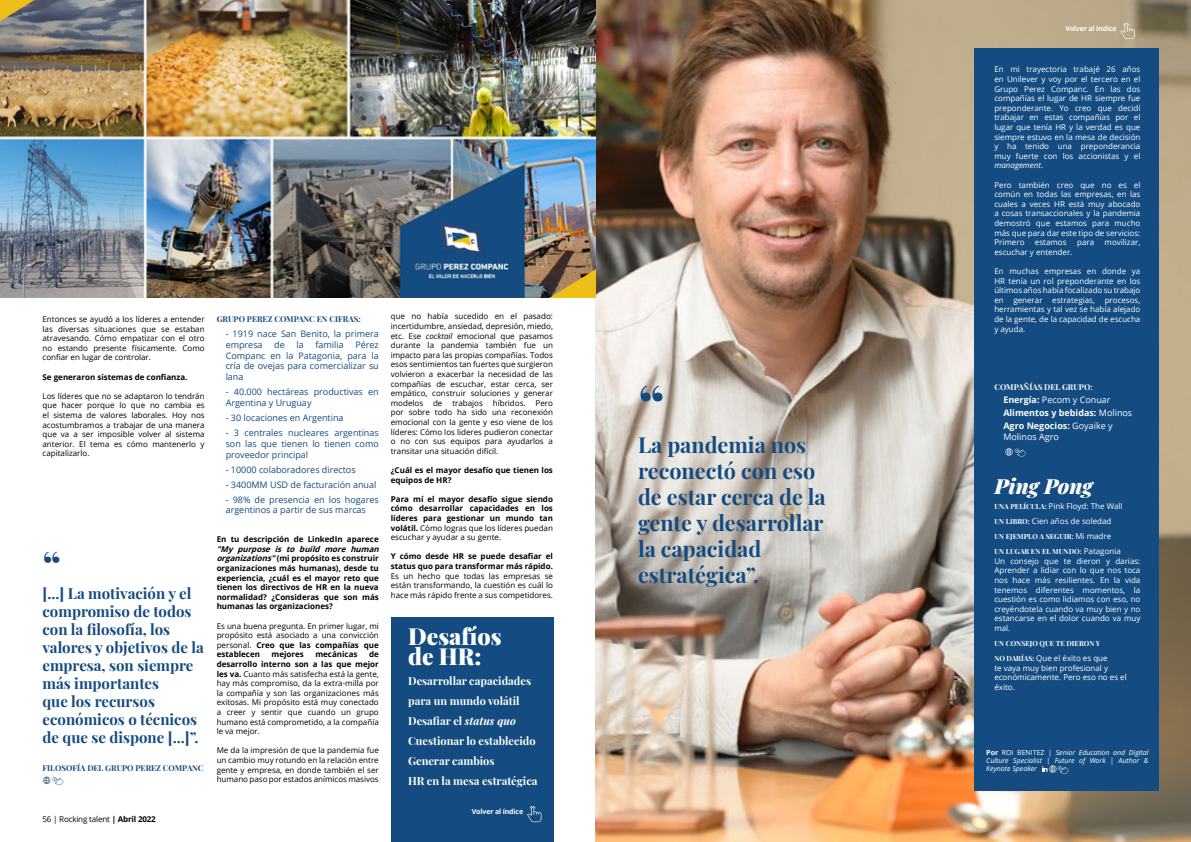
<style>
.page{position:relative;width:1191px;height:842px;background:#fff}
.page>*{position:absolute;margin:0;border:0;box-sizing:border-box;transform-origin:0 0}
.t1{font:700 57.6px "Playfair Display";color:#144b81}
.t2{font:700 40px "Playfair Display";color:#144b81}
.t3{font:900 23px/20px "Playfair Display";color:#fff}
.t4{font:700 21.6px/25.9px "Playfair Display";color:#144b81}
.t5{font:italic 900 21px "Playfair Display";color:#fff}
.t6{font:700 15px/18px "Playfair Display";color:#144b81}
.t7{font:700 11px/20px "Playfair Display";color:#fff}
.t8{font:9px/10.8px "Open Sans";color:#144b81}
.t9{font:700 9px/13px "Open Sans";color:#fff}
.t10{font:9px "Open Sans";color:#fff}
.t11{font:8px/9.6px "Open Sans";color:#000;text-align:justify}
.t12{font:8px/9.6px "Open Sans";color:#fff;text-align:justify}
.t13{font:700 8px/9.6px "Open Sans";color:#000}
.t14{font:700 8px "Playfair Display";color:#144b81}
.t15{font:8px "Open Sans";letter-spacing:-.02em;color:#000}
.t16{font:700 8px "Playfair Display";color:#fff}
.t17{font:italic 7px/8.4px "Open Sans";color:#fff;text-align:justify}
.t18{font:700 7px/15px "Playfair Display";color:#fff}
.t19{font:700 7px "Open Sans";letter-spacing:-.02em;color:#fff}
.s1{font-weight:700}
.s2{font-style:italic}
.s3{font-weight:400}
.s4{font-family:"Playfair Display";font-weight:700;font-size:7px}
.s5{font-family:"Open Sans";font-weight:400;font-size:8px}
.s6{font-weight:700;font-style:normal}
.s7{font-style:normal}
</style>
<div class="page">
<img style="left:595px;top:0;width:596px;height:842px">
<div style="left:974px;top:48px;width:184px;height:743px;background:#144b81"></div>
<img style="left:0;top:0;width:595px;height:297px">
<svg style="left:43px;top:777px;width:20px;height:8px"></svg>
<svg style="left:1005px;top:448px;width:20px;height:9px"></svg>
<div style="left:391px;top:617px;width:162px;height:225px;background:#144b81"></div>
<svg style="left:1042px;top:765px;width:26px;height:9px"></svg>
<svg style="left:1120px;top:23px;width:14px;height:16px"></svg>
<svg style="left:527px;top:806px;width:14px;height:16px"></svg>
<p class="t11" style="left:43px;top:314px;width:164px">Entonces se ayudó a los líderes a entender las diversas situaciones que se estaban atravesando. Cómo empatizar con el otro no estando presente físicamente. Como confiar en lugar de controlar.</p>
<p class="t13" style="left:43px;top:372px;width:146px">Se generaron sistemas de confianza.</p>
<p class="t11" style="left:43px;top:391px;width:164px">Los líderes que no se adaptaron lo tendrán que hacer porque lo que no cambia es el sistema de valores laborales. Hoy nos acostumbramos a trabajar de una manera que va a ser imposible volver al sistema anterior. El tema es cómo mantenerlo y capitalizarlo.</p>
<h2 class="t2" style="left:43px;top:535px;width:20px">“</h2>
<h3 class="t6" style="left:43px;top:583px;width:163px">[...] La motivación y el compromiso de todos con la filosofía, los valores y objetivos de la empresa, son siempre más importantes<br>que los recursos económicos o técnicos de que se dispone [...]”.</h3>
<p class="t14" style="left:43px;top:761px;width:162px">FILOSOFÍA DEL GRUPO PEREZ COMPANC</p>
<p class="t15" style="left:42px;top:813px;width:115px">56 | Rocking talent <span class="s1">| Abril 2022</span></p>
<p class="t14" style="left:217px;top:313px;width:146px">GRUPO PEREZ COMPANC EN CIFRAS:</p>
<p class="t8" style="left:226px;top:328px;width:155px">- 1919 nace San Benito, la primera empresa</p>
<p class="t8" style="left:226px;top:339px;width:155px;text-align:justify;text-indent:130px">Pérez Companc en la Patagonia, para la cría de ovejas para comercializar su lana</p>
<p class="t8" style="left:226px;top:386px;width:155px">- 40.000 hectáreas productivas en<br>Argentina y Uruguay</p>
<p class="t8" style="left:226px;top:412px;width:119px">- 30 locaciones en Argentina</p>
<p class="t8" style="left:226px;top:427px;width:155px;text-align:justify">- 3 centrales nucleares argentinas son las que tienen lo tienen como proveedor principal</p>
<p class="t8" style="left:226px;top:464px;width:131px">- 10000 colaboradores directos</p>
<p class="t8" style="left:226px;top:479px;width:152px">- 3400MM USD de facturación anual</p>
<p class="t8" style="left:226px;top:494px;width:155px">- 98% de presencia en los hogares argentinos a partir de sus marcas</p>
<p class="t13" style="left:217px;top:534px;width:164px">En tu descripción de LinkedIn aparece</p>
<p class="t13" style="left:217px;top:544px;width:166px"><span class="s2">"My purpose is to build more human organizations"</span>(mi propósito es construir organizaciones más humanas), desde tu experiencia, ¿cuál es el mayor reto que tienen los directivos de HR en la nueva normalidad? ¿Consideras que son más humanas las organizaciones?</p>
<p class="t11" style="left:217px;top:621px;width:164px">Es una buena pregunta. En primer lugar, mi propósito está asociado a una convicción personal. <span class="s1">Creo que las compañías que establecen</span></p>
<p class="t8" style="left:274px;top:339px;width:12px">de</p>
<p class="t8" style="left:296px;top:339px;width:9px">la</p>
<p class="t8" style="left:315px;top:339px;width:30px">familia</p>
<p class="t13" style="left:271px;top:649px;width:34px">mejores</p>
<p class="t13" style="left:315px;top:649px;width:44px">mecánicas</p>
<p class="t11" style="left:217px;top:649px;width:164px;text-indent:152px"><span class="s1">de desarrollo interno son a las que mejor les va.</span> Cuanto más satisfecha está la gente, hay más compromiso, da la extra-milla por la compañía y son las organizaciones más exitosas. Mi propósito está muy conectado a creer y sentir que cuando un grupo humano está comprometido, a la compañía le va mejor.</p>
<p class="t11" style="left:217px;top:745px;width:164px">Me da la impresión de que la pandemia fue un cambio muy rotundo en la relación entre gente y empresa, en donde también el ser humano paso por estados anímicos masivos</p>
<p class="t11" style="left:391px;top:311px;width:164px">que no había sucedido en el pasado: incertidumbre, ansiedad, depresión, miedo, etc. Ese <span class="s2">cocktail</span> emocional que pasamos durante la pandemia también fue un impacto para las propias compañías. Todos esos sentimientos tan fuertes que surgieron volvieron a exacerbar la necesidad de las compañías de escuchar, estar cerca, ser empático, construir soluciones y generar modelos de trabajos híbridos. Pero por sobre todo ha sido una reconexión emocional con la gente y eso viene de los líderes: Cómo los lideres pudieron conectar o no con sus equipos para ayudarlos a transitar una situación difícil.</p>
<p class="t13" style="left:391px;top:465px;width:164px">¿Cuál es el mayor desafío que tienen los equipos de HR?</p>
<p class="t13" style="left:391px;top:494px;width:164px;text-align:justify">Para mí el mayor desafío sigue siendo cómo desarrollar capacidades en los líderes para gestionar un mundo tan volátil. <span class="s3">Cómo logras que los líderes puedan escuchar y ayudar a su gente.</span></p>
<p class="t13" style="left:391px;top:551px;width:164px">Y cómo desde HR se puede desafiar el status quo para transformar más rápido.</p>
<p class="t11" style="left:391px;top:571px;width:164px">Es un hecho que todas las empresas se están transformando, la cuestión es cuál lo hace más rápido frente a sus competidores.</p>
<h3 class="t3" style="left:408px;top:624px;width:95px">Desafíos de HR:</h3>
<h3 class="t7" style="left:408px;top:670px;width:131px">Desarrollar capacidades para un mundo volátil<br>Desafiar el <span class="s2">status quo<br></span>Cuestionar lo establecido<br>Generar cambios<br>HR en la mesa estratégica</h3>
<p class="t19" style="left:472px;top:806px;width:53px">Volver al índice</p>
<h1 class="t1" style="left:638px;top:361px;width:28px">“</h1>
<h3 class="t4" style="left:638px;top:430px;width:189px">La pandemia nos reconectó con eso de estar cerca de la gente y desarrollar la capacidad estratégica”.</h3>
<p class="t19" style="left:1065px;top:23px;width:53px">Volver al índice</p>
<p class="t12" style="left:994px;top:65px;width:148px">En mi trayectoria trabajé 26 años en Unilever y voy por el tercero en el Grupo Perez Companc. En las dos compañías el lugar de HR siempre fue preponderante. Yo creo que decidí trabajar en estas compañías por el lugar que tenía HR y la verdad es que siempre estuvo en la mesa de decisión y ha tenido una preponderancia muy fuerte con los accionistas y el <span class="s2">management</span>.</p>
<p class="t12" style="left:994px;top:180px;width:148px">Pero también creo que no es el común en todas las empresas, en las cuales a veces HR está muy abocado a cosas transaccionales y la pandemia demostró que estamos para mucho más que para dar este tipo de servicios:<br>Primero</p>
<p class="t12" style="left:1035px;top:237px;width:33px">estamos</p>
<p class="t12" style="left:1077px;top:237px;width:19px">para</p>
<p class="t12" style="left:1104px;top:237px;width:37px">movilizar,</p>
<p class="t12" style="left:994px;top:247px;width:80px">escuchar y entender.</p>
<p class="t12" style="left:994px;top:266px;width:148px">En muchas empresas en donde ya HR tenía un rol preponderante en los últimos años había focalizado su trabajo en generar estrategias, procesos, herramientas y tal vez se había alejado de la gente, de la capacidad de escucha y ayuda.</p>
<p class="t16" style="left:994px;top:381px;width:100px">COMPAÑÍAS DEL GRUPO:</p>
<p class="t9" style="left:1003px;top:393px;width:130px">Energía: <span class="s3">Pecom y Conuar<br></span>Alimentos y bebidas: <span class="s3">Molinos<br></span>Agro Negocios: <span class="s3">Goyaike y</span></p>
<p class="t10" style="left:1003px;top:431px;width:57px">Molinos Agro</p>
<h3 class="t5" style="left:994px;top:470px;width:100px">Ping Pong</h3>
<p class="t12" style="left:994px;top:499px;width:130px;line-height:15px"><span class="s4">UNA PELÍCULA:</span> Pink Floyd: The Wall<br><span class="s4">UN LIBRO:</span> Cien años de soledad</p>
<p class="t18" style="left:994px;top:529px;width:128px">UN EJEMPLO A SEGUIR: <span class="s5">Mi madre<br></span>UN LUGAR EN EL MUNDO: <span class="s5">Patagonia</span></p>
<p class="t12" style="left:994px;top:556px;width:148px">Un consejo que te dieron y darías:<br>Aprender a lidiar con lo que nos toca nos hace más resilientes. En la vida tenemos diferentes momentos, la cuestión es como lidiamos con eso, no creyéndotela cuando va muy bien y no estancarse en el dolor cuando va muy mal.</p>
<p class="t18" style="left:994px;top:635px;width:107px">UN CONSEJO QUE TE DIERON Y</p>
<p class="t12" style="left:994px;top:653px;width:134px;text-align:left"><span class="s4">NO DARÍAS:</span> Que el éxito es que<br>te vaya muy bien profesional y económicamente. Pero eso no es el éxito.</p>
<p class="t17" style="left:986px;top:747px;width:164px"><span class="s6">Por</span> <span class="s7">ROI BENITEZ |</span> Senior Education and Digital Culture Specialist <span class="s7">|</span> Future of Work <span class="s7">|</span> Author &amp; Keynote Speaker</p>
</div>
